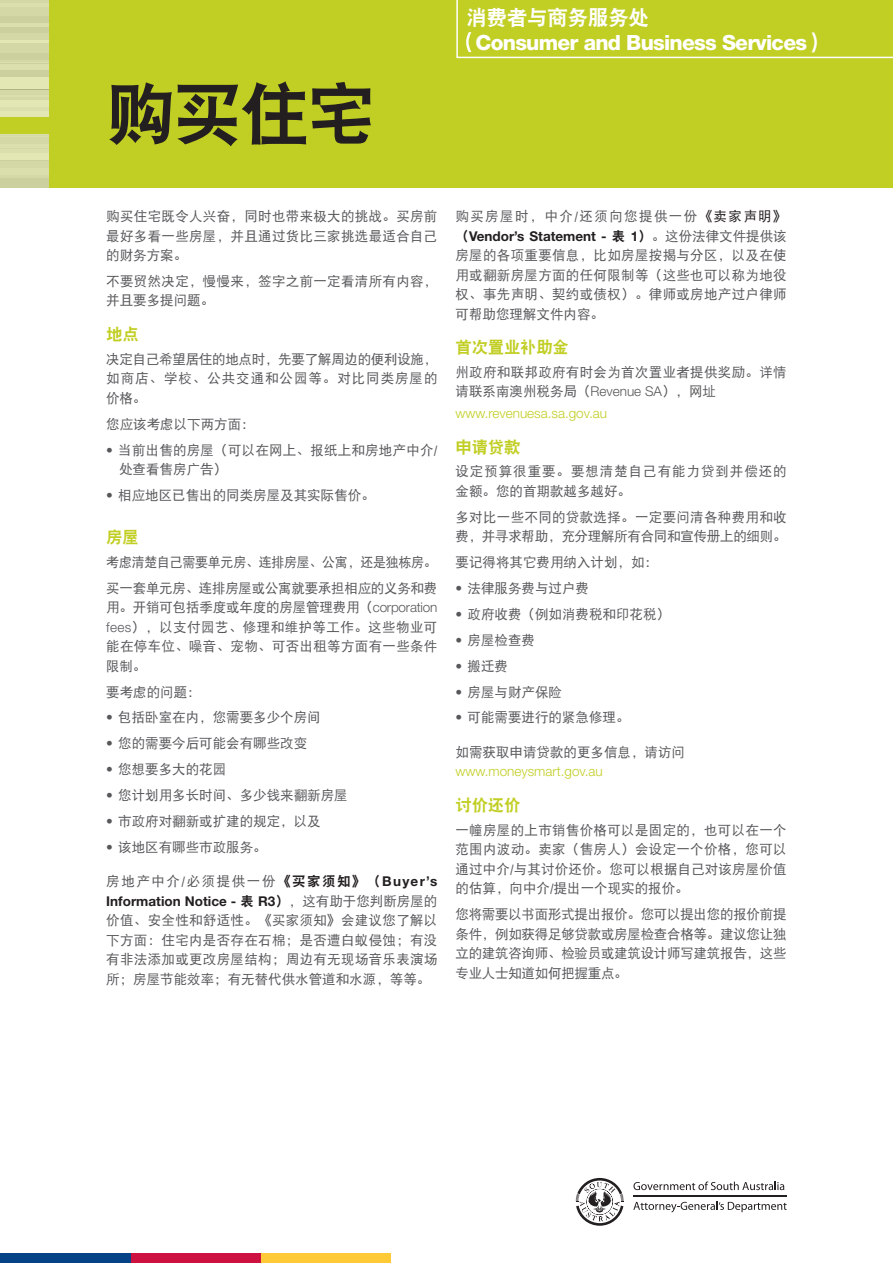
<style>
.page{position:relative;width:893px;height:1263px;background:#fff}
.page>*{position:absolute;margin:0;border:0;box-sizing:border-box;transform-origin:0 0}
.heading_main{font:69px "DFP Hei W9";color:#231f20}
.t1{font:800 21px/25.2px "Helvetica Neue LT Std";letter-spacing:-.035em;color:#fff}
.Sub_heading{font:16.5px "DFP Hei W9";letter-spacing:-.02em;color:#c1ce23}
.Body_text{font:13.5px/19.5px "DFP Hei W5";color:#57585a;text-align:justify}
.Body_text-2{font:13.5px/19.5px "DFP Hei W5";letter-spacing:.025em;color:#57585a}
.Body_text-3{font:300 13.5px/19.5px "Helvetica Neue LT Std";color:#c1ce23}
.Body_text-4{font:13.5px/19.5px "DFP Hei W5";letter-spacing:.07em;color:#57585a}
.Body_text-5{font:13.5px "DFP Hei W5";letter-spacing:-.025em;color:#57585a}
.s1{font-family:"DFP Hei W9";font-weight:400}
.s2{font-family:"DF Hei Std W9";font-weight:400}
.s3{font-family:"Helvetica Neue LT Std";font-weight:300}
.s4{font-family:"DFP Hei W9";color:#231f20}
.s5{font-family:"Helvetica Neue LT Std";font-weight:700;color:#231f20}
.s6{color:#231f20}
.s7{font-family:"DFP Hei W5";font-weight:400;color:#57585a}
</style>
<div class="page">
<div style="left:0;top:0;width:893px;height:187px;background:#c1ce23"></div>
<div style="left:261px;top:1253px;width:130px;height:10px;background:#ffc938"></div>
<div style="left:130px;top:1253px;width:131px;height:10px;background:#cd1141"></div>
<div style="left:0;top:1253px;width:130px;height:10px;background:#054286"></div>
<svg style="left:633px;top:1181px;width:151px;height:9px"></svg>
<svg style="left:633px;top:1201px;width:154px;height:11px"></svg>
<hr style="left:633px;top:1195px;width:154px;height:2px;background:#231f20">
<svg style="left:576px;top:1178px;width:48px;height:48px"></svg>
<svg style="left:456px;top:0;width:437px;height:58px"></svg>
<div style="left:0;top:4px;width:49px;height:7px;background:#d3d8a6"></div>
<div style="left:0;top:90px;width:49px;height:6px;background:#d3d8a6"></div>
<div style="left:0;top:57px;width:49px;height:7px;background:#dadfad"></div>
<div style="left:0;top:130px;width:49px;height:7px;background:#d3d8a6"></div>
<div style="left:0;top:63px;width:49px;height:7px;background:#ccd09e"></div>
<div style="left:0;top:43px;width:49px;height:7px;background:#d3d8a6"></div>
<div style="left:0;top:147px;width:49px;height:6px;background:#dadfad"></div>
<div style="left:0;top:162px;width:49px;height:7px;background:#dadfad"></div>
<div style="left:0;top:143px;width:49px;height:6px;background:#d3d8a6"></div>
<div style="left:0;top:82px;width:49px;height:7px;background:#e3e7b4"></div>
<div style="left:0;top:56px;width:49px;height:6px;background:#cfd4a2"></div>
<div style="left:0;top:23px;width:49px;height:6px;background:#dadfad"></div>
<svg style="left:0;top:96px;width:49px;height:6px"></svg>
<div style="left:0;top:136px;width:49px;height:7px;background:#dadfad"></div>
<div style="left:0;top:109px;width:49px;height:7px;background:#e3e7b4"></div>
<div style="left:0;top:10px;width:49px;height:7px;background:#d3d8a6"></div>
<div style="left:0;top:64px;width:49px;height:7px;background:#dadfad"></div>
<div style="left:0;top:37px;width:49px;height:6px;background:#e3e7b4"></div>
<div style="left:0;top:27px;width:49px;height:7px;background:#ccd09e"></div>
<div style="left:0;top:174px;width:49px;height:7px;background:#d3d8a6"></div>
<div style="left:0;top:142px;width:49px;height:6px;background:#dadfad"></div>
<div style="left:0;top:114px;width:49px;height:7px;background:#e3e7b4"></div>
<div style="left:0;top:157px;width:49px;height:7px;background:#d7dba9"></div>
<div style="left:0;top:137px;width:49px;height:7px;background:#d3d8a6"></div>
<div style="left:0;top:105px;width:49px;height:6px;background:#dadfad"></div>
<div style="left:0;top:77px;width:49px;height:7px;background:#e3e7b4"></div>
<div style="left:0;top:70px;width:49px;height:7px;background:#ccd09e"></div>
<div style="left:0;top:51px;width:49px;height:6px;background:#d3d8a6"></div>
<div style="left:0;top:153px;width:49px;height:6px;background:#e3e7b4"></div>
<div style="left:0;top:181px;width:49px;height:6px;background:#ccd09e"></div>
<div style="left:0;top:161px;width:49px;height:7px;background:#d3d8a6"></div>
<div style="left:0;top:128px;width:49px;height:7px;background:#c1ce23"></div>
<div style="left:0;top:101px;width:49px;height:6px;background:#e3e7b4"></div>
<div style="left:0;top:178px;width:49px;height:6px;background:#ccd09e"></div>
<div style="left:0;top:169px;width:49px;height:6px;background:#dadfad"></div>
<div style="left:0;top:53px;width:49px;height:6px;background:#ccd09e"></div>
<div style="left:0;top:33px;width:49px;height:7px;background:#d3d8a6"></div>
<div style="left:0;top:0;width:49px;height:7px;background:#dadfad"></div>
<div style="left:0;top:16px;width:49px;height:7px;background:#ccd09e"></div>
<hr style="left:0;top:0;width:49px;height:3px;background:#dcdddf">
<div style="left:0;top:117px;width:49px;height:16px;background:#c1ce23"></div>
<p class="heading_main" style="left:106px;top:76px;width:271px">购买住宅</p>
<p class="t1" style="left:476px;top:4px;width:353px;text-indent:-9px"><span class="s1">消费者与商务服务处<br></span>Consumer and Business Services<span class="s2">）</span></p>
<p class="Body_text" style="left:106px;top:206px;width:333px">购买住宅既令人兴奋，同时也带来极大的挑战。买房前最好多看一些房屋，并且通过货比三家挑选最适合自己的财务方案。</p>
<p class="Body_text-2" style="left:106px;top:271px;width:333px">不要贸然决定，慢慢来，签字之前一定看清所有内容，并且要多提问题。</p>
<p class="Sub_heading" style="left:106px;top:325px;width:34px">地点</p>
<p class="Body_text" style="left:106px;top:349px;width:333px">决定自己希望居住的地点时，先要了解周边的便利设施，如商店、学校、公共交通和公园等。对比同类房屋的价格。</p>
<p class="Body_text" style="left:106px;top:414px;width:150px">您应该考虑以下两方面：</p>
<p class="Body_text" style="left:119px;top:440px;width:320px;text-indent:-13px"><span class="s3">•</span> 当前出售的房屋（可以在网上、报纸上和房地产中介/处查看售房广告）</p>
<p class="Body_text" style="left:106px;top:485px;width:270px"><span class="s3">•</span> 相应地区已售出的同类房屋及其实际售价。</p>
<p class="Sub_heading" style="left:106px;top:528px;width:34px">房屋</p>
<p class="Body_text-5" style="left:106px;top:555px;width:332px">考虑清楚自己需要单元房、连排房屋、公寓，还是独栋房。</p>
<p class="Body_text" style="left:106px;top:578px;width:333px">买一套单元房、连排房屋或公寓就要承担相应的义务和费用。开销可包括季度或年度的房屋管理费用（<span class="s3">corporation fees</span>），以支付园艺、修理和维护等工作。这些物业可能在停车位、噪音、宠物、可否出租等方面有一些条件限制。</p>
<p class="Body_text" style="left:106px;top:682px;width:96px">要考虑的问题：</p>
<p class="Body_text" style="left:106px;top:708px;width:216px"><span class="s3">•</span> 包括卧室在内，您需要多少个房间</p>
<p class="Body_text" style="left:106px;top:733px;width:202px"><span class="s3">•</span> 您的需要今后可能会有哪些改变</p>
<p class="Body_text" style="left:106px;top:759px;width:121px"><span class="s3">•</span> 您想要多大的花园</p>
<p class="Body_text" style="left:106px;top:785px;width:243px"><span class="s3">•</span> 您计划用多长时间、多少钱来翻新房屋</p>
<p class="Body_text" style="left:106px;top:811px;width:216px"><span class="s3">•</span> 市政府对翻新或扩建的规定，以及</p>
<p class="Body_text" style="left:106px;top:837px;width:162px"><span class="s3">•</span> 该地区有哪些市政服务。</p>
<p class="Body_text" style="left:106px;top:871px;width:333px">房地产中介/必须提供一份<span class="s4">《买家须知》（</span><span class="s5">Buyer’s Information Notice -</span> <span class="s4">表</span> <span class="s5">R3</span><span class="s4">）</span>，这有助于您判断房屋的价值、安全性和舒适性。《买家须知》会建议您了解以下方面：住宅内是否存在石棉；是否遭白蚁侵蚀；有没有非法添加或更改房屋结构；周边有无现场音乐表演场所；房屋节能效率；有无替代供水管道和水源，等等。</p>
<p class="Body_text" style="left:455px;top:206px;width:333px">购买房屋时，中介/还须向您提供一份<span class="s6">《卖家声明》</span><span class="s4">（</span><span class="s5">Vendor’s Statement -</span> <span class="s4">表</span> <span class="s5">1</span><span class="s4">）</span>。这份法律文件提供该房屋的各项重要信息，比如房屋按揭与分区，以及在使用或翻新房屋方面的任何限制等（这些也可以称为地役权、事先声明、契约或债权）。律师或房地产过户律师可帮助您理解文件内容。</p>
<p class="Sub_heading" style="left:455px;top:338px;width:115px">首次置业补助金</p>
<p class="Body_text-2" style="left:455px;top:362px;width:333px">州政府和联邦政府有时会为首次置业者提供奖励。详情请联系南澳州税务局（<span class="s3">Revenue SA</span>），网址</p>
<p class="Body_text-3" style="left:455px;top:403px;width:153px">www.revenuesa.sa.gov.au</p>
<p class="Sub_heading" style="left:455px;top:438px;width:67px">申请贷款</p>
<p class="Body_text-4" style="left:455px;top:462px;width:333px">设定预算很重要。要想清楚自己有能力贷到并偿还的金额。您的首期款越多越好。</p>
<p class="Body_text-2" style="left:455px;top:507px;width:333px">多对比一些不同的贷款选择。一定要问清各种费用和收费，并寻求帮助，充分理解所有合同和宣传册上的细则。</p>
<p class="Body_text" style="left:455px;top:552px;width:204px">要记得将其它费用纳入计划，如：</p>
<p class="Body_text" style="left:455px;top:578px;width:135px"><span class="s3">•</span> 法律服务费与过户费</p>
<p class="Body_text" style="left:455px;top:604px;width:216px"><span class="s3">•</span> 政府收费（例如消费税和印花税）</p>
<p class="Body_text" style="left:455px;top:630px;width:81px"><span class="s3">•</span> 房屋检查费</p>
<p class="Body_text" style="left:455px;top:656px;width:54px"><span class="s3">•</span> 搬迁费</p>
<p class="Body_text" style="left:455px;top:682px;width:108px"><span class="s3">•</span> 房屋与财产保险</p>
<p class="Body_text" style="left:455px;top:708px;width:175px"><span class="s3">•</span> 可能需要进行的紧急修理。</p>
<p class="Body_text-3" style="left:455px;top:742px;width:231px"><span class="s7">如需获取申请贷款的更多信息，请访问</span>www.moneysmart.gov.au</p>
<p class="Sub_heading" style="left:455px;top:796px;width:67px">讨价还价</p>
<p class="Body_text" style="left:455px;top:820px;width:333px">一幢房屋的上市销售价格可以是固定的，也可以在一个范围内波动。卖家（售房人）会设定一个价格，您可以通过中介/与其讨价还价。您可以根据自己对该房屋价值的估算，向中介/提出一个现实的报价。</p>
<p class="Body_text" style="left:455px;top:904px;width:333px">您将需要以书面形式提出报价。您可以提出您的报价前提条件，例如获得足够贷款或房屋检查合格等。建议您让独立的建筑咨询师、检验员或建筑设计师写建筑报告，这些专业人士知道如何把握重点。</p>
</div>
